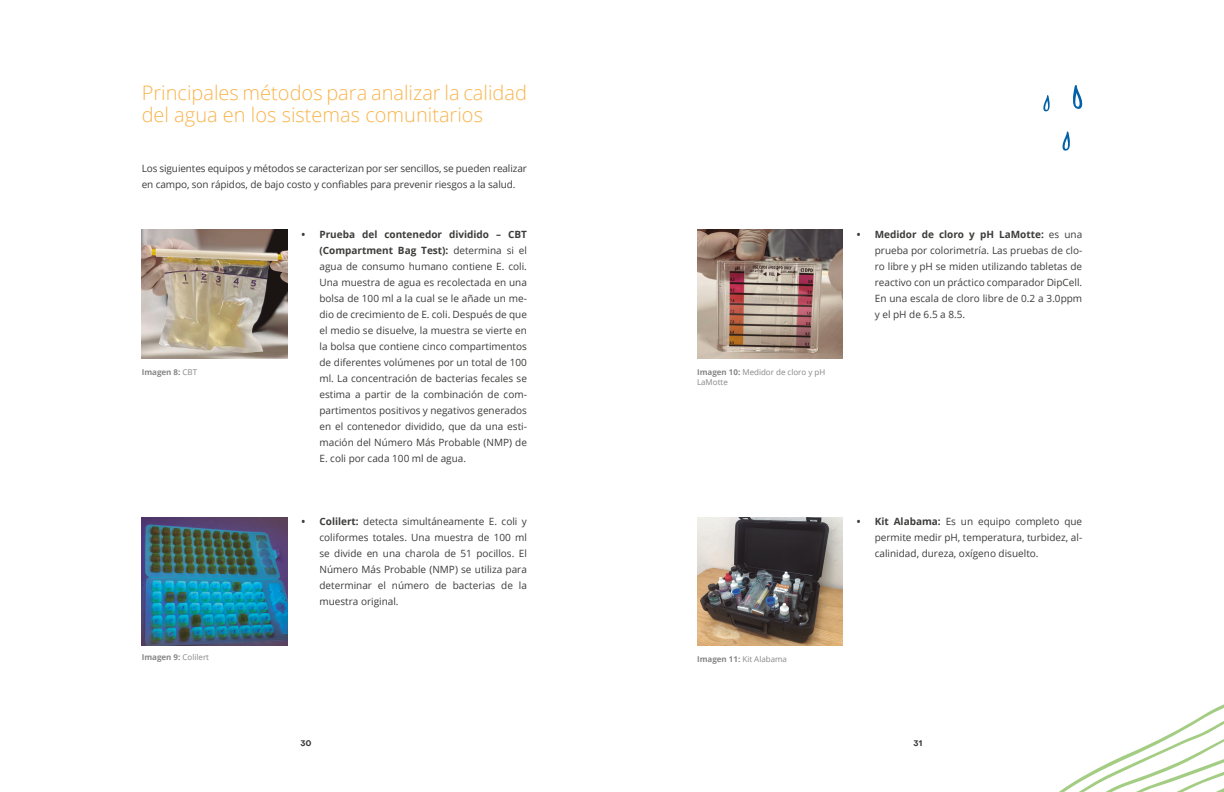
<style>
.page{position:relative;width:1224px;height:792px;background:#fff}
.page>*{position:absolute;margin:0;border:0;box-sizing:border-box;transform-origin:0 0}
.t1{font:300 20px/22px "Open Sans";color:#f9b44d}
.t2{font:10px/16px "Open Sans";color:#3c3c3b;text-align:justify}
.t3{font:8px/10px "Open Sans";color:#878787}
.t4{font:700 8px "Open Sans";color:#878787}
.t5{font:700 8px "Objectivity";color:#3c3c3b}
.s1{font-weight:700}
.s2{font-weight:400}
</style>
<div class="page">
<img style="left:142px;top:230px;width:145px;height:128px">
<img style="left:697px;top:230px;width:146px;height:128px">
<img style="left:142px;top:517px;width:145px;height:129px">
<svg style="left:1073px;top:85px;width:9px;height:24px"></svg>
<svg style="left:1043px;top:95px;width:7px;height:17px"></svg>
<svg style="left:1062px;top:132px;width:8px;height:19px"></svg>
<svg style="left:1059px;top:704px;width:165px;height:88px"></svg>
<img style="left:697px;top:517px;width:146px;height:129px">
<h1 class="t1" style="left:142px;top:82px;width:387px">Principales métodos para analizar la calidad del agua en los sistemas comunitarios</h1>
<p class="t2" style="left:142px;top:160px;width:387px">Los siguientes equipos y métodos se caracterizan por ser sencillos, se pueden realizar en campo, son rápidos, de bajo costo y confiables para prevenir riesgos a la salud.</p>
<p class="t2" style="left:319px;top:226px;width:209px;text-indent:-18px"><span class="s1">• Prueba del contenedor dividido – CBT (Compartment Bag Test):</span> determina si el agua de consumo humano contiene E. coli.<br>Una muestra de agua es recolectada en una bolsa de 100 ml a la cual se le añade un me&shy;dio de crecimiento de E. coli. Después de que el medio se disuelve, la muestra se vierte en la bolsa que contiene cinco compartimentos de diferentes volúmenes por un total de 100 ml. La concentración de bacterias fecales se estima a partir de la combinación de com&shy;partimentos positivos y negativos generados en el contenedor dividido, que da una esti&shy;mación del Número Más Probable (NMP) de E. coli por cada 100 ml de agua.</p>
<p class="t2" style="left:875px;top:226px;width:209px;text-indent:-18px"><span class="s1">• Medidor de cloro y pH LaMotte:</span> es una prueba por colorimetría. Las pruebas de clo&shy;ro libre y pH se miden utilizando tabletas de reactivo con un práctico comparador DipCell.<br>En una escala de cloro libre de 0.2 a 3.0ppm y el pH de 6.5 a 8.5.</p>
<p class="t4" style="left:142px;top:366px;width:57px">Imagen 8: <span class="s2">CBT</span></p>
<p class="t3" style="left:697px;top:366px;width:130px"><span class="s1">Imagen 10:</span> Medidor de cloro y pH<br>LaMotte</p>
<p class="t2" style="left:319px;top:513px;width:209px;text-indent:-18px"><span class="s1">• Colilert:</span> detecta simultáneamente E. coli y coliformes totales. Una muestra de 100 ml se divide en una charola de 51 pocillos. El Número Más Probable (NMP) se utiliza para determinar el número de bacterias de la muestra original.</p>
<p class="t4" style="left:142px;top:652px;width:69px">Imagen 9: <span class="s2">Colilert</span></p>
<p class="t3" style="left:697px;top:654px;width:92px"><span class="s1">Imagen 11:</span> Kit Alabama</p>
<p class="t2" style="left:875px;top:513px;width:209px;text-indent:-18px"><span class="s1">• Kit Alabama:</span> Es un equipo completo que permite medir pH, temperatura, turbidez, al&shy;calinidad, dureza, oxígeno disuelto.</p>
<p class="t5" style="left:300px;top:738px;width:13px">30</p>
<p class="t5" style="left:914px;top:738px;width:10px">31</p>
</div>
